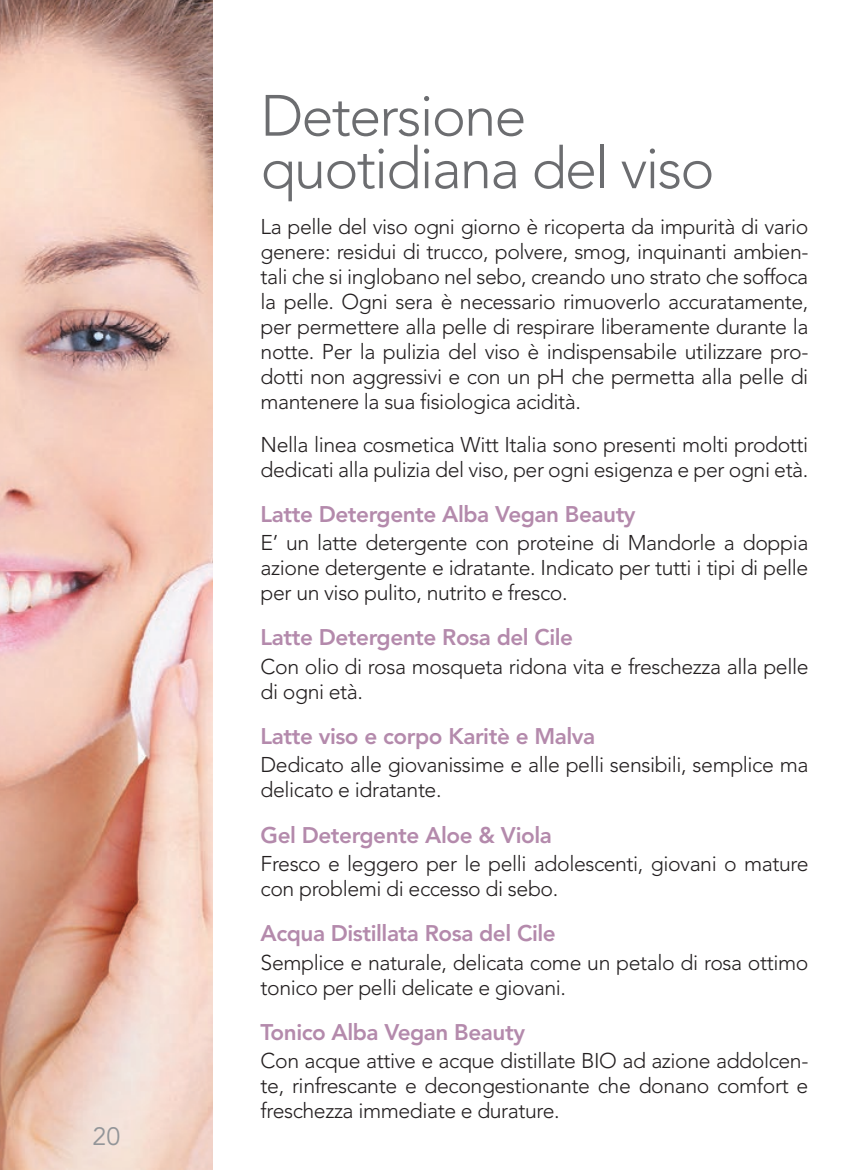
<style>
.page{position:relative;width:851px;height:1170px;background:#fff}
.page>*{position:absolute;margin:0;border:0;box-sizing:border-box;transform-origin:0 0}
.t1{font:300 57.5px/52.5px "Avenir LT Std";letter-spacing:-.03em;color:#6c6d70}
.t2{font:25px "Avenir LT Std";color:#939598}
.t3{font:800 22.5px "Avenir LT Std";letter-spacing:-.02em;color:#b48aac}
.t4{font:300 21.25px/25px "Avenir LT Std";letter-spacing:-.02em;color:#231f20}
</style>
<div class="page">
<img style="left:0;top:0;width:212px;height:1169px">
<p class="t2" style="left:92px;top:1121px;width:29px">20</p>
<h1 class="t1" style="left:260px;top:90px;width:455px">Detersione quotidiana del viso</h1>
<p class="t4" style="left:260px;top:214px;width:549px;text-align:justify">La pelle del viso ogni giorno è ricoperta da impurità di vario genere: residui di trucco, polvere, smog, inquinanti ambien&shy;tali che si inglobano nel sebo, creando uno strato che soffoca la pelle. Ogni sera è necessario rimuoverlo accuratamente, per permettere alla pelle di respirare liberamente durante la notte. Per la pulizia del viso è indispensabile utilizzare pro&shy;dotti non aggressivi e con un pH che permetta alla pelle di mantenere la sua fisiologica acidità.</p>
<p class="t4" style="left:260px;top:432px;width:549px">Nella linea cosmetica Witt Italia sono presenti molti prodotti dedicati alla pulizia del viso, per ogni esigenza e per ogni età.</p>
<p class="t3" style="left:260px;top:500px;width:376px">Latte Detergente Alba Vegan Beauty</p>
<p class="t4" style="left:260px;top:530px;width:549px;text-align:justify">E’ un latte detergente con proteine di Mandorle a doppia azione detergente e idratante. Indicato per tutti i tipi di pelle per un viso pulito, nutrito e fresco.</p>
<p class="t3" style="left:260px;top:624px;width:314px">Latte Detergente Rosa del Cile</p>
<p class="t4" style="left:260px;top:654px;width:549px">Con olio di rosa mosqueta ridona vita e freschezza alla pelle di ogni età.</p>
<p class="t3" style="left:260px;top:722px;width:336px">Latte viso e corpo Karitè e Malva</p>
<p class="t4" style="left:260px;top:752px;width:549px">Dedicato alle giovanissime e alle pelli sensibili, semplice ma delicato e idratante.</p>
<p class="t3" style="left:260px;top:821px;width:293px">Gel Detergente Aloe &amp; Viola</p>
<p class="t4" style="left:260px;top:851px;width:549px">Fresco e leggero per le pelli adolescenti, giovani o mature con problemi di eccesso di sebo.</p>
<p class="t3" style="left:260px;top:919px;width:296px">Acqua Distillata Rosa del Cile</p>
<p class="t4" style="left:260px;top:949px;width:549px">Semplice e naturale, delicata come un petalo di rosa ottimo tonico per pelli delicate e giovani.</p>
<p class="t3" style="left:260px;top:1018px;width:266px">Tonico Alba Vegan Beauty</p>
<p class="t4" style="left:260px;top:1048px;width:549px;text-align:justify">Con acque attive e acque distillate BIO ad azione addolcen&shy;te, rinfrescante e decongestionante che donano comfort e freschezza immediate e durature.</p>
</div>
